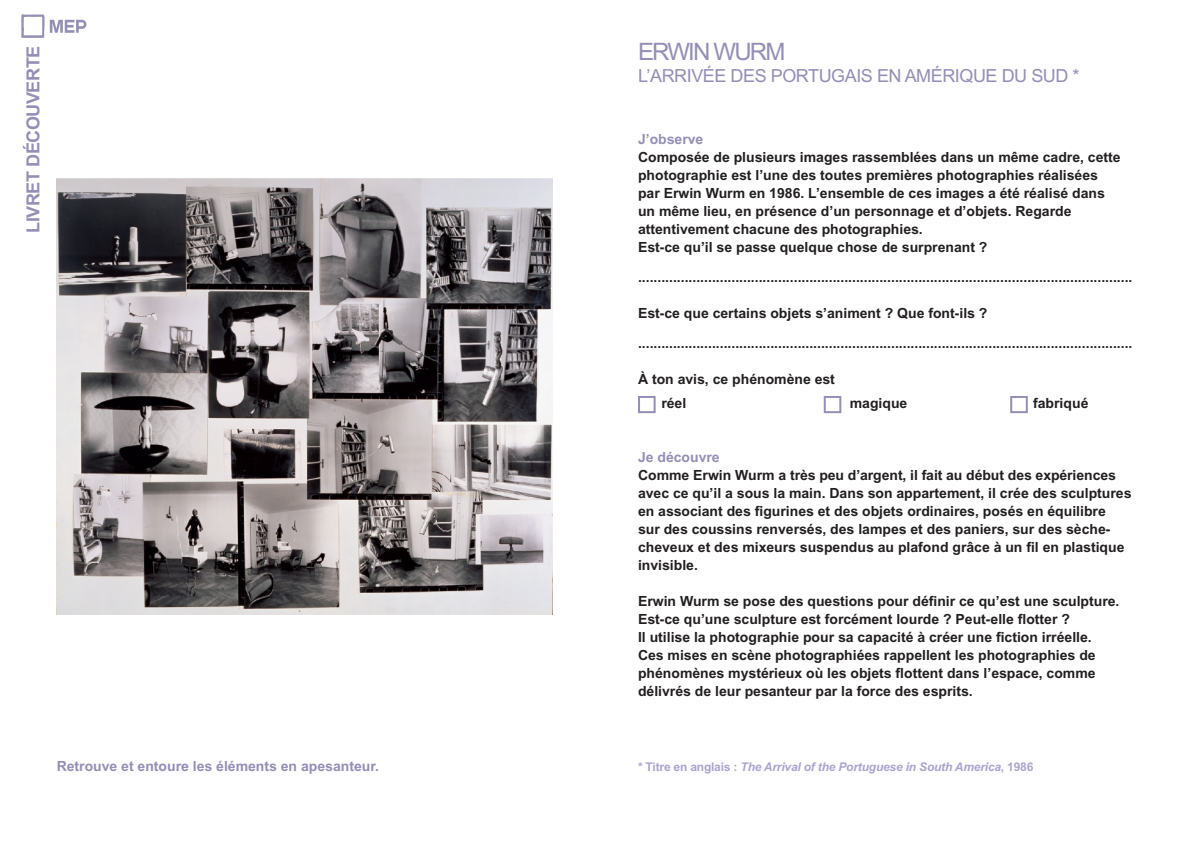
<style>
.page{position:relative;width:1191px;height:842px;background:#fff}
.page>*{position:absolute;margin:0;border:0;box-sizing:border-box;transform-origin:0 0}
.t1{font:24px "Arial MT Std";letter-spacing:-.075em;color:#938fb6}
.t2{font:18px "Arial MT Std";letter-spacing:-.025em;color:#938fb6}
.t3{font:700 18px "Arial MT Std";letter-spacing:-.025em;color:#938fb6}
.t4{font:700 14px/18px "Arial MT Std";color:#231f20}
.t5{font:700 14px "Arial MT Std";color:#938fb6}
.t6{font:italic 700 12px "Arial MT Std";letter-spacing:-.015em;color:#aaa4d0}
.s1{font-style:normal}
</style>
<div class="page">
<svg style="left:21px;top:14px;width:65px;height:24px"></svg>
<img style="left:57px;top:178px;width:496px;height:436px">
<div style="left:638px;top:396px;width:17px;height:17px;border:2px solid #938fb6"></div>
<div style="left:823px;top:396px;width:18px;height:17px;border:2px solid #938fb6"></div>
<div style="left:1010px;top:396px;width:17px;height:17px;border:2px solid #938fb6"></div>
<p class="t3" style="left:22px;top:233px;width:188px;rotate:-90deg">LIVRET DÉCOUVERTE</p>
<p class="t1" style="left:638px;top:38px;width:149px">ERWIN WURM</p>
<p class="t2" style="left:638px;top:65px;width:443px">L’ARRIVÉE DES PORTUGAIS EN AMÉRIQUE DU SUD *</p>
<p class="t5" style="left:638px;top:131px;width:67px">J’observe</p>
<p class="t4" style="left:638px;top:148px;width:484px">Composée de plusieurs images rassemblées dans un même cadre, cette photographie est l’une des toutes premières photographies réalisées par Erwin Wurm en 1986. L’ensemble de ces images a été réalisé dans un même lieu, en présence d’un personnage et d’objets. Regarde attentivement chacune des photographies.</p>
<p class="t4" style="left:638px;top:238px;width:351px">Est-ce qu’il se passe quelque chose de surprenant ?</p>
<p class="t4" style="left:638px;top:268px;width:496px">...............................................................................................................................</p>
<p class="t4" style="left:638px;top:304px;width:351px">Est-ce que certains objets s’animent ? Que font-ils ?</p>
<p class="t4" style="left:638px;top:334px;width:496px">...............................................................................................................................</p>
<p class="t4" style="left:638px;top:370px;width:198px">À ton avis, ce phénomène est</p>
<p class="t4" style="left:661px;top:394px;width:26px">réel</p>
<p class="t4" style="left:850px;top:394px;width:59px">magique</p>
<p class="t4" style="left:1033px;top:394px;width:57px">fabriqué</p>
<p class="t5" style="left:638px;top:449px;width:83px">Je découvre</p>
<p class="t4" style="left:638px;top:466px;width:495px">Comme Erwin Wurm a très peu d’argent, il fait au début des expériences avec ce qu’il a sous la main. Dans son appartement, il crée des sculptures en associant des figurines et des objets ordinaires, posés en équilibre<br>sur des coussins renversés, des lampes et des paniers, sur des sèche&shy;cheveux et des mixeurs suspendus au plafond grâce à un fil en plastique invisible.</p>
<p class="t4" style="left:638px;top:592px;width:483px">Erwin Wurm se pose des questions pour définir ce qu’est une sculpture.<br>Est-ce qu’une sculpture est forcément lourde ? Peut-elle flotter ?</p>
<p class="t4" style="left:638px;top:628px;width:459px">Il utilise la photographie pour sa capacité à créer une fiction irréelle.<br>Ces mises en scène photographiées rappellent les photographies de phénomènes mystérieux où les objets flottent dans l’espace, comme délivrés de leur pesanteur par la force des esprits.</p>
<p class="t5" style="left:57px;top:758px;width:324px">Retrouve et entoure les éléments en apesanteur.</p>
<p class="t6" style="left:638px;top:760px;width:397px"><span class="s1">* Titre en anglais :</span> The Arrival of the Portuguese in South America<span class="s1">, 1986</span></p>
</div>
